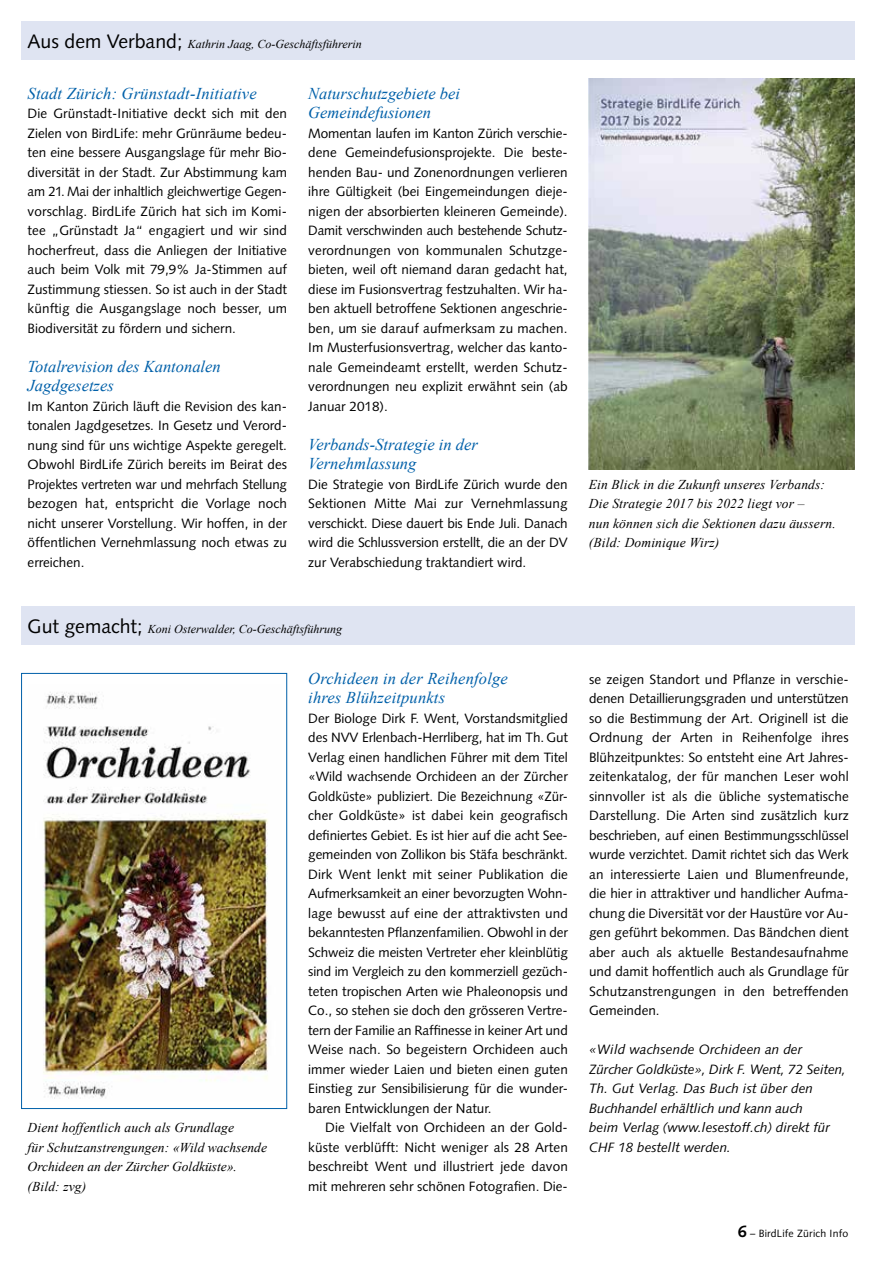
<style>
.page{position:relative;width:893px;height:1263px;background:#fff}
.page>*{position:absolute;margin:0;border:0;box-sizing:border-box;transform-origin:0 0}
.t1{font:italic 16.5px/19.5px "Times New Roman";color:#0060a9}
.t2{font:13.5px/19.5px "Syntax";color:#000;text-align:justify}
.t3{font:italic 13.5px/19.5px "Times New Roman";letter-spacing:.01em;color:#000}
.t4{font:italic 13.5px/19.5px "Syntax";color:#000}
.t5{font:italic 12px "Times New Roman";color:#000}
.t6{font:10.5px "Syntax";letter-spacing:.02em;color:#000}
.s1{font-family:"Syntax";font-style:normal;font-size:19.5px}
.s2{font-weight:700;font-size:16.5px}
</style>
<div class="page">
<div style="left:21px;top:21px;width:834px;height:39px;background:#dfe4f2"></div>
<div style="left:21px;top:606px;width:834px;height:39px;background:#dfe4f2"></div>
<div style="left:21px;top:673px;width:266px;height:436px;border:1px solid #0060a9"></div>
<img style="left:43px;top:692px;width:226px;height:407px">
<img style="left:589px;top:79px;width:266px;height:390px">
<p class="t5" style="left:28px;top:36px;width:336px"><span class="s1">Aus dem Verband;</span> Kathrin Jaag, Co-Geschäftsführerin</p>
<p class="t1" style="left:28px;top:83px;width:231px">Stadt Zürich: Grünstadt-Initiative</p>
<p class="t2" style="left:28px;top:104px;width:261px">Die Grünstadt-Initiative deckt sich mit den Zielen von BirdLife: mehr Grünräume bedeu&shy;ten eine bessere Ausgangslage für mehr Bio&shy;diversität in der Stadt. Zur Abstimmung kam am 21. Mai der inhaltlich gleichwertige Gegen&shy;vorschlag. BirdLife Zürich hat sich im Komi&shy;tee „Grünstadt Ja“ engagiert und wir sind hocherfreut, dass die Anliegen der Initiative auch beim Volk mit 79,9% Ja-Stimmen auf Zustimmung stiessen. So ist auch in der Stadt künftig die Ausgangslage noch besser, um Biodiversität zu fördern und sichern.</p>
<p class="t1" style="left:28px;top:356px;width:195px">Totalrevision des Kantonalen<br>Jagdgesetzes</p>
<p class="t2" style="left:28px;top:396px;width:261px">Im Kanton Zürich läuft die Revision des kan&shy;tonalen Jagdgesetzes. In Gesetz und Verord&shy;nung sind für uns wichtige Aspekte geregelt.<br>Obwohl BirdLife Zürich bereits im Beirat des Projektes vertreten war und mehrfach Stellung bezogen hat, entspricht die Vorlage noch nicht unserer Vorstellung. Wir hoffen, in der öffentlichen Vernehmlassung noch etwas zu erreichen.</p>
<p class="t1" style="left:308px;top:83px;width:153px">Naturschutzgebiete bei<br>Gemeindefusionen</p>
<p class="t2" style="left:308px;top:123px;width:261px">Momentan laufen im Kanton Zürich verschie&shy;dene Gemeindefusionsprojekte. Die beste&shy;henden Bau- und Zonenordnungen verlieren ihre Gültigkeit (bei Eingemeindungen dieje&shy;nigen der absorbierten kleineren Gemeinde).<br>Damit verschwinden auch bestehende Schutz&shy;verordnungen von kommunalen Schutzge&shy;bieten, weil oft niemand daran gedacht hat, diese im Fusionsvertrag festzuhalten. Wir ha&shy;ben aktuell betroffene Sektionen angeschrie&shy;ben, um sie darauf aufmerksam zu machen.<br>Im Musterfusionsvertrag, welcher das kanto&shy;nale Gemeindeamt erstellt, werden Schutz&shy;verordnungen neu explizit erwähnt sein (ab Januar 2018).</p>
<p class="t1" style="left:308px;top:434px;width:171px">Verbands-Strategie in der<br>Vernehmlassung</p>
<p class="t2" style="left:308px;top:474px;width:261px">Die Strategie von BirdLife Zürich wurde den Sektionen Mitte Mai zur Vernehmlassung verschickt. Diese dauert bis Ende Juli. Danach wird die Schlussversion erstellt, die an der DV zur Verabschiedung traktandiert wird.</p>
<p class="t5" style="left:28px;top:621px;width:316px"><span class="s1">Gut gemacht;</span> Koni Osterwalder, Co-Geschäftsführung</p>
<p class="t3" style="left:28px;top:1118px;width:241px">Dient hoffentlich auch als Grundlage<br>für Schutzanstrengungen: «Wild wachsende<br>Orchideen an der Zürcher Goldküste». (Bild: zvg)</p>
<p class="t1" style="left:308px;top:668px;width:201px">Orchideen in der Reihenfolge ihres Blühzeitpunkts</p>
<p class="t2" style="left:308px;top:708px;width:261px">Der Biologe Dirk F. Went, Vorstandsmitglied des NVV Erlenbach-Herrliberg, hat im Th. Gut Verlag einen handlichen Führer mit dem Titel «Wild wachsende Orchideen an der Zürcher Goldküste» publiziert. Die Bezeichnung «Zür&shy;cher Goldküste» ist dabei kein geografisch definiertes Gebiet. Es ist hier auf die acht See&shy;gemeinden von Zollikon bis Stäfa beschränkt.<br>Dirk Went lenkt mit seiner Publikation die Aufmerksamkeit an einer bevorzugten Wohn&shy;lage bewusst auf eine der attraktivsten und bekanntesten Pflanzenfamilien. Obwohl in der Schweiz die meisten Vertreter eher kleinblütig sind im Vergleich zu den kommerziell gezüch&shy;teten tropischen Arten wie Phaleonopsis und Co., so stehen sie doch den grösseren Vertre&shy;tern der Familie an Raffinesse in keiner Art und Weise nach. So begeistern Orchideen auch immer wieder Laien und bieten einen guten Einstieg zur Sensibilisierung für die wunder&shy;baren Entwicklungen der Natur.</p>
<p class="t2" style="left:308px;top:1118px;width:261px;text-indent:17px">Die Vielfalt von Orchideen an der Gold&shy;küste verblüfft: Nicht weniger als 28 Arten beschreibt Went und illustriert jede davon mit mehreren sehr schönen Fotografien. Die-</p>
<p class="t3" style="left:589px;top:474px;width:248px">Ein Blick in die Zukunft unseres Verbands:<br>Die Strategie 2017 bis 2022 liegt vor –<br>nun können sich die Sektionen dazu äussern. (Bild: Dominique Wirz)</p>
<p class="t2" style="left:589px;top:669px;width:261px">se zeigen Standort und Pflanze in verschie&shy;denen Detaillierungsgraden und unterstützen so die Bestimmung der Art. Originell ist die Ordnung der Arten in Reihenfolge ihres Blühzeitpunktes: So entsteht eine Art Jahres&shy;zeitenkatalog, der für manchen Leser wohl sinnvoller ist als die übliche systematische Darstellung. Die Arten sind zusätzlich kurz beschrieben, auf einen Bestimmungsschlüssel wurde verzichtet. Damit richtet sich das Werk an interessierte Laien und Blumenfreunde, die hier in attraktiver und handlicher Aufma&shy;chung die Diversität vor der Haustüre vor Au&shy;gen geführt bekommen. Das Bändchen dient aber auch als aktuelle Bestandesaufnahme und damit hoffentlich auch als Grundlage für Schutzanstrengungen in den betreffenden Gemeinden.</p>
<p class="t4" style="left:589px;top:1040px;width:258px">«Wild wachsende Orchideen an der Zürcher Goldküste», Dirk F. Went, 72 Seiten, Th. Gut Verlag. Das Buch ist über den Buchhandel erhältlich und kann auch<br>beim Verlag (www.lesestoff.ch) direkt für CHF 18 bestellt werden.</p>
<p class="t6" style="left:738px;top:1227px;width:112px"><span class="s2">6</span> – BirdLife Zürich Info</p>
</div>
